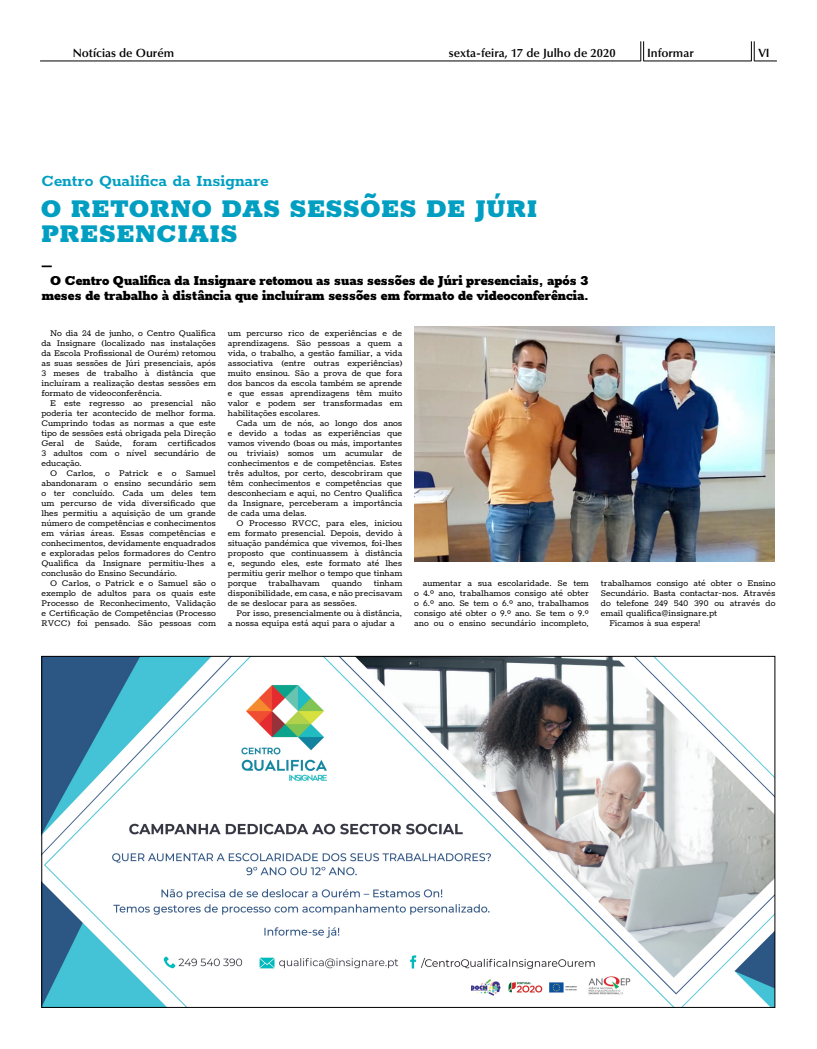
<style>
.page{position:relative;width:817px;height:1049px;background:#fff}
.page>*{position:absolute;margin:0;border:0;box-sizing:border-box;transform-origin:0 0}
.t1{font:900 28px "Rokkitt";color:#009fc2}
.t2{font:700 18px "Rokkitt";color:#009fc2}
.t3{font:900 15px "Rokkitt";color:#000}
.t4{font:600 12px "Optima LT Std";color:#000}
.t5{font:10px/10px "Rokkitt";color:#000;text-align:justify}
</style>
<div class="page">
<hr style="left:643px;top:61px;width:108px;height:1px;background:#000">
<hr style="left:40px;top:61px;width:600px;height:1px;background:#000">
<svg style="left:751px;top:41px;width:25px;height:21px"></svg>
<svg style="left:640px;top:41px;width:4px;height:20px"></svg>
<img style="left:414px;top:326px;width:360px;height:235px">
<img style="left:43px;top:658px;width:730px;height:348px">
<p class="t4" style="left:73px;top:46px;width:103px">Notícias de Ourém</p>
<p class="t4" style="left:449px;top:46px;width:168px">sexta-feira, 17 de Julho de 2020</p>
<p class="t4" style="left:647px;top:46px;width:48px">Informar</p>
<p class="t4" style="left:758px;top:46px;width:13px">VI</p>
<h2 class="t2" style="left:41px;top:167px;width:228px">Centro Qualifica da Insignare</h2>
<h1 class="t1" style="left:41px;top:186px;width:70px">O reto</h1>
<h1 class="t1" style="left:149px;top:186px;width:386px">rno das sessões de Júri</h1>
<h1 class="t1" style="left:41px;top:211px;width:93px">Presenciai</h1>
<h1 class="t1" style="left:220px;top:211px;width:19px">s</h1>
<h3 class="t3" style="left:42px;top:254px;width:12px">–</h3>
<h3 class="t3" style="left:50px;top:269px;width:540px">O Centro Qualifica da Insignare retomou as suas sessões de Júri presenciais, após 3</h3>
<h3 class="t3" style="left:42px;top:284px;width:548px">meses de trabalho à distância que incluíram sessões em formato de videoconferência.</h3>
<p class="t5" style="left:41px;top:328px;width:176px;text-indent:8px">No dia 24 de junho, o Centro Qualifica da Insignare (localizado nas instalações da Escola Profissional de Ourém) retomou as suas sessões de Júri presenciais, após 3 meses de trabalho à distância que incluíram a realização destas sessões em formato de videoconferência.</p>
<p class="t5" style="left:41px;top:398px;width:176px;text-indent:8px">E este regresso ao presencial não poderia ter acontecido de melhor forma.<br>Cumprindo todas as normas a que este tipo de sessões está obrigada pela Direção Geral de Saúde, foram certificados 3 adultos com o nível secundário de educação.</p>
<p class="t5" style="left:41px;top:468px;width:176px;text-indent:8px">O Carlos, o Patrick e o Samuel abandonaram o ensino secundário sem o ter concluído. Cada um deles tem um percurso de vida diversificado que lhes permitiu a aquisição de um grande número de competências e conhecimentos em várias áreas. Essas competências e conhecimentos, devidamente enquadrados e exploradas pelos formadores do Centro Qualifica da Insignare permitiu-lhes a conclusão do Ensino Secundário.</p>
<p class="t5" style="left:41px;top:578px;width:176px;text-indent:8px">O Carlos, o Patrick e o Samuel são o exemplo de adultos para os quais este Processo de Reconhecimento, Validação e Certificação de Competências (Processo RVCC) foi pensado. São pessoas com</p>
<p class="t5" style="left:228px;top:328px;width:176px">um percurso rico de experiências e de aprendizagens. São pessoas a quem a vida, o trabalho, a gestão familiar, a vida associativa (entre outras experiências) muito ensinou. São a prova de que fora dos bancos da escola também se aprende e que essas aprendizagens têm muito valor e podem ser transformadas em habilitações escolares.</p>
<p class="t5" style="left:228px;top:418px;width:176px;text-indent:8px">Cada um de nós, ao longo dos anos e devido a todas as experiências que vamos vivendo (boas ou más, importantes ou triviais) somos um acumular de conhecimentos e de competências. Estes três adultos, por certo, descobriram que têm conhecimentos e competências que desconheciam e aqui, no Centro Qualifica da Insignare, perceberam a importância de cada uma delas.</p>
<p class="t5" style="left:228px;top:518px;width:176px;text-indent:8px">O Processo RVCC, para eles, iniciou em formato presencial. Depois, devido à situação pandémica que vivemos, foi-lhes proposto que continuassem à distância e, segundo eles, este formato até lhes permitiu gerir melhor o tempo que tinham porque trabalhavam quando tinham disponibilidade, em casa, e não precisavam de se deslocar para as sessões.</p>
<p class="t5" style="left:228px;top:608px;width:176px;text-indent:8px">Por isso, presencialmente ou à distância, a nossa equipa está aqui para o ajudar a</p>
<p class="t5" style="left:414px;top:577px;width:176px;text-indent:8px">aumentar a sua escolaridade. Se tem o 4.º ano, trabalhamos consigo até obter o 6.º ano. Se tem o 6.º ano, trabalhamos consigo até obter o 9.º ano. Se tem o 9.º ano ou o ensino secundário incompleto,</p>
<p class="t5" style="left:600px;top:577px;width:176px">trabalhamos consigo até obter o Ensino</p>
<p class="t5" style="left:600px;top:587px;width:176px">Secundário. Basta contactar-nos. Através</p>
<p class="t5" style="left:600px;top:597px;width:176px">do telefone 249 540 390 ou através do</p>
<p class="t5" style="left:600px;top:607px;width:118px">email qualifica@insignare.pt</p>
<p class="t5" style="left:609px;top:617px;width:92px">Ficamos à sua espera!</p>
</div>
